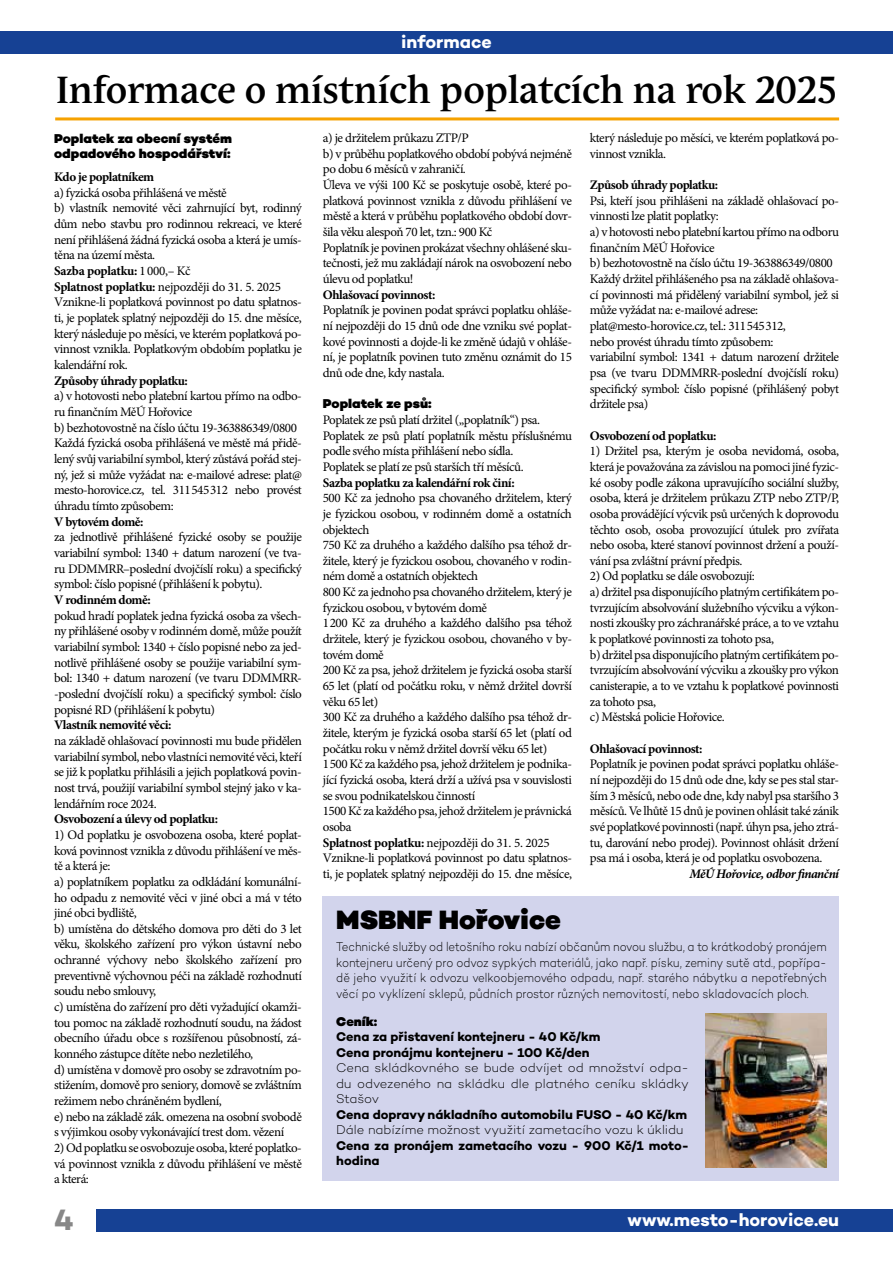
<style>
.page{position:relative;width:893px;height:1263px;background:#fff}
.page>*{position:absolute;margin:0;border:0;box-sizing:border-box;transform-origin:0 0}
.t1{font:700 37.5px "Andulka Book Pro";letter-spacing:-.005em;color:#000}
.t2{font:700 30px "Campton";color:#878787}
.t3{font:900 27px "Campton";color:#000}
.t4{font:700 18px "Campton";color:#fff}
.t5{font:13.05px/15.6px "Minion Pro";letter-spacing:-.035em;color:#000}
.t6{font:700 13.05px "Minion Pro";letter-spacing:-.035em;color:#000}
.t7{font:900 13.05px/15.6px "Campton";color:#000}
.t8{font:italic 700 13.05px "Minion Pro";letter-spacing:-.04em;color:#000}
.t9{font:300 12.9px/15.5px "Campton";color:#000;text-align:justify;scale:.88 1}
.t10{font:700 12.9px/15.5px "Campton";color:#000}
.t11{font:300 12.9px/15.5px "Campton";color:#000;text-align:justify}
.t12{font:900 12.9px "Campton";color:#000}
.s1{font-weight:700}
</style>
<div class="page">
<div style="left:97px;top:1209px;width:796px;height:22px;background:#164194"></div>
<div style="left:0;top:32px;width:893px;height:22px;background:#164194"></div>
<hr style="left:55px;top:117px;width:784px;height:3px;background:#f6a200">
<div style="left:323px;top:897px;width:516px;height:284px;background:#d2d4ec"></div>
<img style="left:706px;top:1013px;width:120px;height:154px">
<h3 class="t4" style="left:401px;top:30px;width:92px">informace</h3>
<h1 class="t1" style="left:56px;top:68px;width:783px">Informace o místních poplatcích na rok 2025</h1>
<p class="t7" style="left:54px;top:130px;width:179px">Poplatek za obecní systém odpadového hospodářství:</p>
<p class="t6" style="left:54px;top:168px;width:102px">Kdo je poplatníkem</p>
<p class="t5" style="left:54px;top:185px;width:249px">a) fyzická osoba přihlášená ve městě<br>b) vlastník nemovité věci zahrnující byt, rodinný dům nebo stavbu pro rodinnou rekreaci, ve které není přihlášená žádná fyzická osoba a která je umís&shy;těna na území města.<br><span class="s1">Sazba poplatku:</span> 1000,– Kč<br><span class="s1">Splatnost poplatku:</span> nejpozději do 31. 5. 2025<br>Vznikne-li poplatková povinnost po datu splatnos&shy;ti, je poplatek splatný nejpozději do 15. dne měsíce, který následuje po měsíci, ve kterém poplatková po&shy;vinnost vznikla. Poplatkovým obdobím poplatku je kalendářní rok.</p>
<p class="t6" style="left:54px;top:371px;width:135px">Způsoby úhrady poplatku:</p>
<p class="t5" style="left:54px;top:388px;width:249px">a) v hotovosti nebo platební kartou přímo na odbo&shy;ru finančním MěÚ Hořovice<br>b) bezhotovostně na číslo účtu 19-363886349/0800<br>Každá fyzická osoba přihlášená ve městě má přidě&shy;lený svůj variabilní symbol, který zůstává pořád stej&shy;ný, jež si může vyžádat na: e-mailové adrese: plat@ mesto-horovice.cz, tel. 311545312 nebo provést úhradu tímto způsobem:</p>
<p class="t6" style="left:54px;top:512px;width:91px">V bytovém domě:</p>
<p class="t5" style="left:54px;top:529px;width:249px;text-align:justify">za jednotlivě přihlášené fyzické osoby se použije variabilní symbol: 1340 + datum narození (ve tva&shy;ru DDMMRR–poslední dvojčíslí roku) a specifický symbol: číslo popisné (přihlášení k pobytu).</p>
<p class="t6" style="left:54px;top:590px;width:98px">V rodinném domě:</p>
<p class="t5" style="left:54px;top:608px;width:249px;text-align:justify">pokud hradí poplatek jedna fyzická osoba za všech&shy;ny přihlášené osoby v rodinném domě, může použít variabilní symbol: 1340 + číslo popisné nebo za jed&shy;notlivě přihlášené osoby se použije variabilní sym&shy;bol: 1340 + datum narození (ve tvaru DDMMRR--poslední dvojčíslí roku) a specifický symbol: číslo popisné RD (přihlášení k pobytu)</p>
<p class="t6" style="left:54px;top:716px;width:119px">Vlastník nemovité věci:</p>
<p class="t5" style="left:54px;top:733px;width:249px;text-align:justify">na základě ohlašovací povinnosti mu bude přidělen variabilní symbol, nebo vlastníci nemovité věci, kteří se již k poplatku přihlásili a jejich poplatková povin&shy;nost trvá, použijí variabilní symbol stejný jako v ka&shy;lendářním roce 2024.</p>
<p class="t6" style="left:54px;top:810px;width:165px">Osvobození a úlevy od poplatku:</p>
<p class="t5" style="left:54px;top:827px;width:249px">1) Od poplatku je osvobozena osoba, které poplat&shy;ková povinnost vznikla z důvodu přihlášení ve měs&shy;tě a která je:<br>a) poplatníkem poplatku za odkládání komunální&shy;ho odpadu z nemovité věci v jiné obci a má v této jiné obci bydliště,<br>b) umístěna do dětského domova pro děti do 3 let věku, školského zařízení pro výkon ústavní nebo ochranné výchovy nebo školského zařízení pro preventivně výchovnou péči na základě rozhodnutí soudu nebo smlouvy,<br>c) umístěna do zařízení pro děti vyžadující okamži&shy;tou pomoc na základě rozhodnutí soudu, na žádost obecního úřadu obce s rozšířenou působností, zá&shy;konného zástupce dítěte nebo nezletilého,<br>d) umístěna v domově pro osoby se zdravotním po&shy;stižením, domově pro seniory, domově se zvláštním režimem nebo chráněném bydlení,<br>e) nebo na základě zák. omezena na osobní svobodě s výjimkou osoby vykonávající trest dom. vězení</p>
<p class="t5" style="left:54px;top:1140px;width:249px;text-align:justify">2) Od poplatku se osvobozuje osoba, které poplatko&shy;vá povinnost vznikla z důvodu přihlášení ve městě a která:</p>
<p class="t5" style="left:323px;top:130px;width:251px">a) je držitelem průkazu ZTP/P<br>b) v průběhu poplatkového období pobývá nejméně po dobu 6 měsíců v zahraničí.<br>Úleva ve výši 100 Kč se poskytuje osobě, které po&shy;platková povinnost vznikla z důvodu přihlášení ve městě a která v průběhu poplatkového období dovr&shy;šila věku alespoň 70 let, tzn.: 900 Kč<br>Poplatník je povinen prokázat všechny ohlášené sku&shy;tečnosti, jež mu zakládají nárok na osvobození nebo úlevu od poplatku!</p>
<p class="t6" style="left:323px;top:285px;width:114px">Ohlašovací povinnost:</p>
<p class="t5" style="left:323px;top:302px;width:251px;text-align:justify">Poplatník je povinen podat správci poplatku ohláše&shy;ní nejpozději do 15 dnů ode dne vzniku své poplat&shy;kové povinnosti a dojde-li ke změně údajů v ohláše&shy;ní, je poplatník povinen tuto změnu oznámit do 15 dnů ode dne, kdy nastala.</p>
<p class="t7" style="left:323px;top:396px;width:110px">Poplatek ze psů:</p>
<p class="t5" style="left:323px;top:412px;width:251px">Poplatek ze psů platí držitel („poplatník“) psa.<br>Poplatek ze psů platí poplatník městu příslušnému podle svého místa přihlášení nebo sídla.<br>Poplatek se platí ze psů starších tří měsíců.</p>
<p class="t6" style="left:323px;top:473px;width:193px">Sazba poplatku za kalendářní rok činí:</p>
<p class="t5" style="left:323px;top:490px;width:251px">500 Kč za jednoho psa chovaného držitelem, který je fyzickou osobou, v rodinném domě a ostatních objektech<br>750 Kč za druhého a každého dalšího psa téhož dr&shy;žitele, který je fyzickou osobou, chovaného v rodin&shy;ném domě a ostatních objektech<br>800 Kč za jednoho psa chovaného držitelem, který je fyzickou osobou, v bytovém domě<br>1200 Kč za druhého a každého dalšího psa téhož držitele, který je fyzickou osobou, chovaného v by&shy;tovém domě<br>200 Kč za psa, jehož držitelem je fyzická osoba starší 65 let (platí od počátku roku, v němž držitel dovrší věku 65 let)<br>300 Kč za druhého a každého dalšího psa téhož dr&shy;žitele, kterým je fyzická osoba starší 65 let (platí od počátku roku v němž držitel dovrší věku 65 let)<br>1500 Kč za každého psa, jehož držitelem je podnika&shy;jící fyzická osoba, která drží a užívá psa v souvislosti se svou podnikatelskou činností<br>1500 Kč za každého psa, jehož držitelem je právnická osoba<br><span class="s1">Splatnost poplatku:</span> nejpozději do 31. 5. 2025<br>Vznikne-li poplatková povinnost po datu splatnos&shy;ti, je poplatek splatný nejpozději do 15. dne měsíce,</p>
<p class="t5" style="left:590px;top:130px;width:251px">který následuje po měsíci, ve kterém poplatková po&shy;vinnost vznikla.</p>
<p class="t6" style="left:590px;top:176px;width:130px">Způsob úhrady poplatku:</p>
<p class="t5" style="left:590px;top:193px;width:251px">Psi, kteří jsou přihlášeni na základě ohlašovací po&shy;vinnosti lze platit poplatky:<br>a) v hotovosti nebo platební kartou přímo na odboru finančním MěÚ Hořovice<br>b) bezhotovostně na číslo účtu 19-363886349/0800<br>Každý držitel přihlášeného psa na základě ohlašova&shy;cí povinnosti má přidělený variabilní symbol, jež si může vyžádat na: e-mailové adrese: plat@mesto-horovice.cz, tel.: 311545312,<br>nebo provést úhradu tímto způsobem:<br>variabilní symbol: 1341 + datum narození držitele psa (ve tvaru DDMMRR-poslední dvojčíslí roku) specifický symbol: číslo popisné (přihlášený pobyt držitele psa)</p>
<p class="t6" style="left:590px;top:426px;width:128px">Osvobození od poplatku:</p>
<p class="t5" style="left:590px;top:443px;width:251px;text-align:justify">1) Držitel psa, kterým je osoba nevidomá, osoba, která je považována za závislou na pomoci jiné fyzic&shy;ké osoby podle zákona upravujícího sociální služby, osoba, která je držitelem průkazu ZTP nebo ZTP/P, osoba provádějící výcvik psů určených k doprovodu těchto osob, osoba provozující útulek pro zvířata nebo osoba, které stanoví povinnost držení a použí&shy;vání psa zvláštní právní předpis.</p>
<p class="t5" style="left:590px;top:569px;width:251px">2) Od poplatku se dále osvobozují:<br>a) držitel psa disponujícího platným certifikátem po&shy;tvrzujícím absolvování služebního výcviku a výkon&shy;nosti zkoušky pro záchranářské práce, a to ve vztahu k poplatkové povinnosti za tohoto psa,<br>b) držitel psa disponujícího platným certifikátem po&shy;tvrzujícím absolvování výcviku a zkoušky pro výkon canisterapie, a to ve vztahu k poplatkové povinnosti za tohoto psa,<br>c) Městská policie Hořovice.</p>
<p class="t6" style="left:590px;top:739px;width:114px">Ohlašovací povinnost:</p>
<p class="t5" style="left:590px;top:756px;width:251px;text-align:justify">Poplatník je povinen podat správci poplatku ohláše&shy;ní nejpozději do 15 dnů ode dne, kdy se pes stal star&shy;ším 3 měsíců, nebo ode dne, kdy nabyl psa staršího 3 měsíců. Ve lhůtě 15 dnů je povinen ohlásit také zánik své poplatkové povinnosti (např. úhyn psa, jeho ztrá&shy;tu, darování nebo prodej). Povinnost ohlásit držení psa má i osoba, která je od poplatku osvobozena.</p>
<p class="t8" style="left:689px;top:864px;width:151px">MěÚ Hořovice, odbor finanční</p>
<h3 class="t3" style="left:336px;top:902px;width:226px">MSBNF Hořovice</h3>
<p class="t9" style="left:336px;top:939px;width:559px">Technické služby od letošního roku nabízí občanům novou službu, a to krátkodobý pronájem kontejneru určený pro odvoz sypkých materiálů, jako např. písku, zeminy sutě atd., popřípa&shy;dě jeho využití k odvozu velkoobjemového odpadu, např. starého nábytku a nepotřebných věcí po vyklízení sklepů, půdních prostor různých nemovitostí, nebo skladovacích ploch.</p>
<p class="t12" style="left:336px;top:1013px;width:43px">Ceník:</p>
<p class="t10" style="left:336px;top:1029px;width:266px">Cena za přistavení kontejneru - 40 Kč/km<br>Cena pronájmu kontejneru - 100 Kč/den</p>
<p class="t11" style="left:336px;top:1060px;width:354px">Cena skládkovného se bude odvíjet od množství odpa&shy;du odvezeného na skládku dle platného ceníku skládky Stašov</p>
<p class="t10" style="left:336px;top:1106px;width:352px">Cena dopravy nákladního automobilu FUSO - 40 Kč/km</p>
<p class="t11" style="left:336px;top:1122px;width:349px">Dále nabízíme možnost využití zametacího vozu k úklidu</p>
<p class="t10" style="left:336px;top:1137px;width:354px">Cena za pronájem zametacího vozu - 900 Kč/1 moto&shy;hodina</p>
<h2 class="t2" style="left:54px;top:1201px;width:21px">4</h2>
<h3 class="t4" style="left:628px;top:1209px;width:213px">www.mesto-horovice.eu</h3>
</div>
